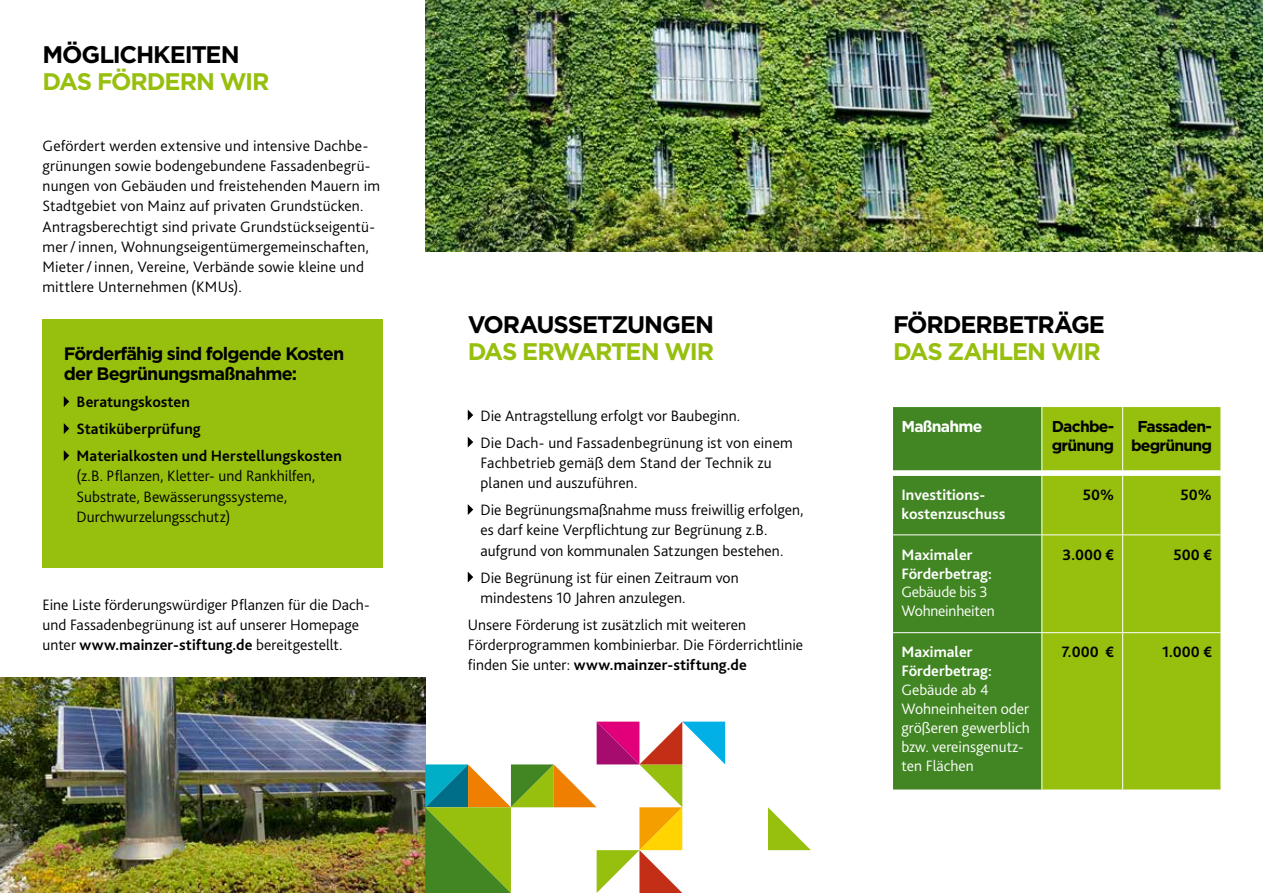
<style>
.page{position:relative;width:1263px;height:893px;background:#fff}
.page>*{position:absolute;margin:0;border:0;box-sizing:border-box;transform-origin:0 0}
.t1{font:700 24px "Gotham";letter-spacing:-.045em;color:#000}
.t2{font:700 24px "Gotham";letter-spacing:-.045em;color:#97bf0d}
.t3{font:700 18px/20.2px "Gotham";letter-spacing:-.045em;color:#000}
.t4{font:300 15.75px/20.2px "Bliss";letter-spacing:.005em;color:#000}
.t5{font:300 15.75px/18.9px "Bliss";color:#fff}
.t6{font:700 15.75px/27px "Bliss";letter-spacing:.005em;color:#000}
.t7{font:700 15.75px/18.9px "Bliss";color:#fff}
.t8{font:700 15.75px/18.9px "Gotham";letter-spacing:-.05em;color:#000}
.t9{font:700 15.75px "Gotham";letter-spacing:-.05em;color:#fff}
.s1{font-weight:700}
</style>
<div class="page">
<svg style="left:468px;top:410px;width:5px;height:11px"></svg>
<svg style="left:468px;top:437px;width:5px;height:11px"></svg>
<svg style="left:468px;top:504px;width:5px;height:11px"></svg>
<svg style="left:468px;top:572px;width:5px;height:11px"></svg>
<div style="left:43px;top:320px;width:340px;height:248px;background:#97bf0d"></div>
<svg style="left:64px;top:396px;width:5px;height:11px"></svg>
<svg style="left:64px;top:423px;width:5px;height:11px"></svg>
<svg style="left:64px;top:450px;width:5px;height:11px"></svg>
<img style="left:425px;top:0;width:838px;height:252px">
<img style="left:0;top:677px;width:425px;height:216px">
<div style="left:893px;top:476px;width:148px;height:314px;background:#418622"></div>
<div style="left:1042px;top:476px;width:178px;height:314px;background:#97bf0d"></div>
<svg style="left:893px;top:407px;width:327px;height:64px"></svg>
<hr style="left:1122px;top:476px;width:1px;height:58px;background:#fff">
<hr style="left:893px;top:534px;width:149px;height:1px;background:#fff">
<hr style="left:1042px;top:534px;width:81px;height:1px;background:#fff">
<hr style="left:1123px;top:534px;width:97px;height:1px;background:#fff">
<hr style="left:1122px;top:535px;width:1px;height:97px;background:#fff">
<hr style="left:893px;top:632px;width:149px;height:1px;background:#fff">
<hr style="left:1042px;top:632px;width:81px;height:1px;background:#fff">
<hr style="left:1123px;top:632px;width:97px;height:1px;background:#fff">
<hr style="left:1122px;top:633px;width:1px;height:157px;background:#fff">
<svg style="left:768px;top:807px;width:43px;height:43px"></svg>
<svg style="left:425px;top:722px;width:300px;height:171px"></svg>
<h1 class="t1" style="left:43px;top:38px;width:199px">MÖGLICHKEITEN</h1>
<h1 class="t2" style="left:43px;top:65px;width:229px">DAS FÖRDERN WIR</h1>
<p class="t4" style="left:43px;top:135px;width:339px">Gefördert werden extensive und intensive Dachbe&shy;grünungen sowie bodengebundene Fassadenbegrü&shy;nungen von Gebäuden und freistehenden Mauern im Stadtgebiet von Mainz auf privaten Grundstücken.<br>Antragsberechtigt sind private Grundstückseigentü&shy;mer/innen, Wohnungseigentümergemeinschaften, Mieter/innen, Vereine, Verbände sowie kleine und mittlere Unternehmen (KMUs).</p>
<p class="t3" style="left:64px;top:343px;width:282px">Förderfähig sind folgende Kosten der Begrünungsmaßnahme:</p>
<p class="t6" style="left:77px;top:388px;width:267px">Beratungskosten<br>Statiküberprüfung<br>Materialkosten und Herstellungskosten</p>
<p class="t4" style="left:77px;top:466px;width:240px">(z.B. Pflanzen, Kletter- und Rankhilfen,<br>Substrate, Bewässerungssysteme,<br>Durchwurzelungsschutz)</p>
<p class="t4" style="left:43px;top:594px;width:329px">Eine Liste förderungswürdiger Pflanzen für die Dach&shy;und Fassadenbegrünung ist auf unserer Homepage unter <span class="s1">www.mainzer-stiftung.de</span> bereitgestellt.</p>
<h1 class="t1" style="left:468px;top:308px;width:248px">VORAUSSETZUNGEN</h1>
<h1 class="t2" style="left:468px;top:335px;width:248px">DAS ERWARTEN WIR</h1>
<p class="t4" style="left:480px;top:402px;width:314px;line-height:27px">Die Antragstellung erfolgt vor Baubeginn.<br>Die Dach- und Fassadenbegrünung ist von einem</p>
<p class="t4" style="left:480px;top:452px;width:293px">Fachbetrieb gemäß dem Stand der Technik zu planen und auszuführen.</p>
<p class="t4" style="left:480px;top:500px;width:325px">Die Begrünungsmaßnahme muss freiwillig erfolgen, es darf keine Verpflichtung zur Begrünung z.B. aufgrund von kommunalen Satzungen bestehen.</p>
<p class="t4" style="left:480px;top:567px;width:260px">Die Begrünung ist für einen Zeitraum von mindestens 10 Jahren anzulegen.</p>
<p class="t4" style="left:468px;top:614px;width:337px">Unsere Förderung ist zusätzlich mit weiteren<br>Förderprogrammen kombinierbar. Die Förderrichtlinie finden Sie unter: <span class="s1">www.mainzer-stiftung.de</span></p>
<h1 class="t1" style="left:893px;top:308px;width:213px">FÖRDERBETRÄGE</h1>
<h1 class="t2" style="left:893px;top:335px;width:209px">DAS ZAHLEN WIR</h1>
<p class="t9" style="left:901px;top:416px;width:82px">Maßnahme</p>
<p class="t8" style="left:1052px;top:417px;width:64px">Dachbe&shy;grünung</p>
<p class="t8" style="left:1131px;top:417px;width:82px;text-align:center">Fassaden&shy;begrünung</p>
<p class="t7" style="left:901px;top:485px;width:105px">Investitions&shy;kostenzuschuss</p>
<p class="t6" style="left:1083px;top:481px;width:33px">50%</p>
<p class="t6" style="left:1180px;top:481px;width:33px">50%</p>
<p class="t7" style="left:901px;top:545px;width:92px">Maximaler<br>Förderbetrag:</p>
<p class="t5" style="left:901px;top:583px;width:95px">Gebäude bis 3<br>Wohneinheiten</p>
<p class="t6" style="left:1062px;top:541px;width:53px">3.000 €</p>
<p class="t6" style="left:1173px;top:541px;width:40px">500 €</p>
<p class="t7" style="left:901px;top:643px;width:92px">Maximaler<br>Förderbetrag:</p>
<p class="t5" style="left:901px;top:680px;width:130px">Gebäude ab 4<br>Wohneinheiten oder größeren gewerblich bzw. vereinsgenutz&shy;ten Flächen</p>
<p class="t6" style="left:1062px;top:639px;width:54px">7.000 €</p>
<p class="t6" style="left:1162px;top:639px;width:51px">1.000 €</p>
</div>
